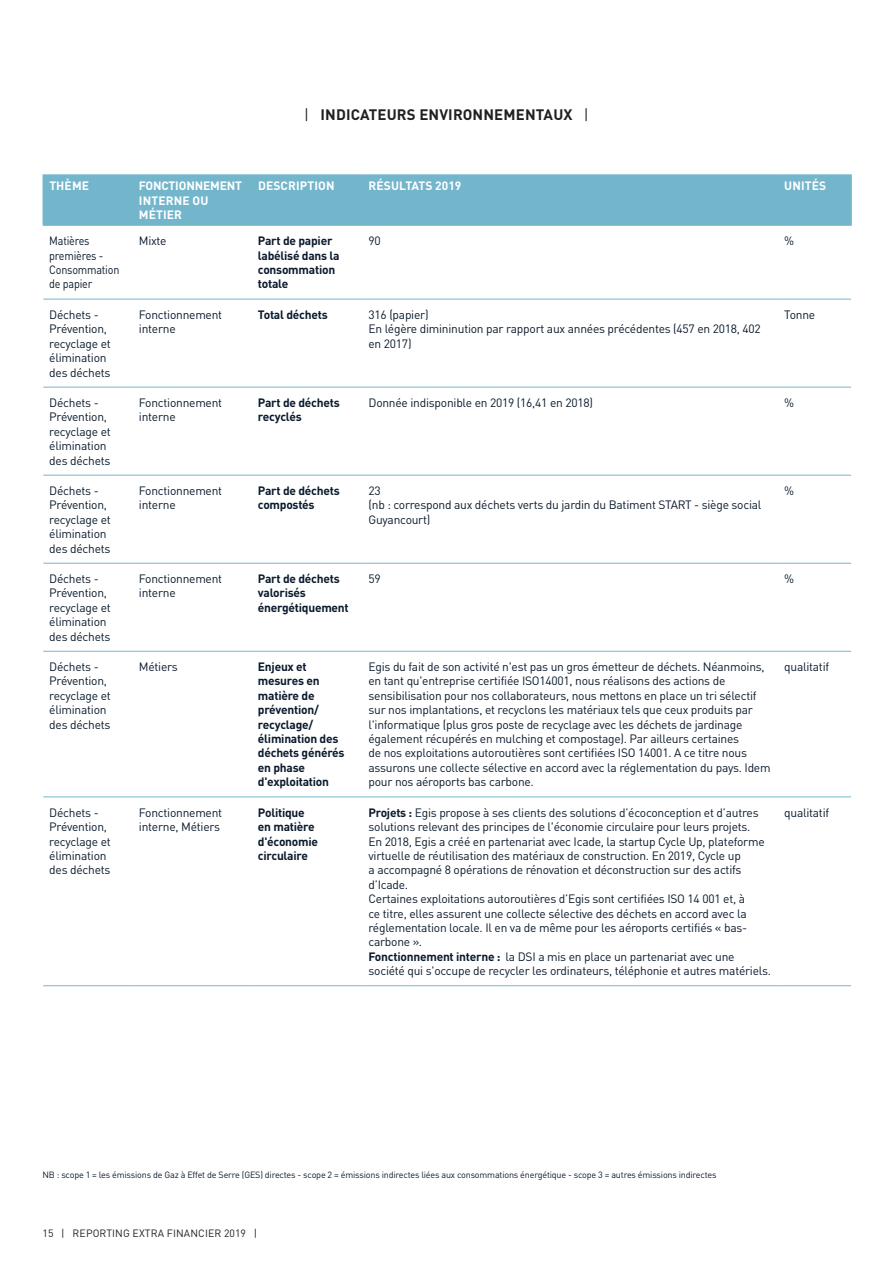
<style>
.page{position:relative;width:893px;height:1263px;background:#fff}
.page>*{position:absolute;margin:0;border:0;box-sizing:border-box;transform-origin:0 0}
.t1{font:700 15px "DIN Pro";letter-spacing:.01em;color:#231f20}
.t2{font:12px/14.4px "DIN Pro";letter-spacing:-.02em;color:#0a1a2c}
.t3{font:700 12px/14.4px "DIN Pro";letter-spacing:-.02em;color:#0a1a2c}
.t4{font:12px/14.4px "DIN Pro";letter-spacing:-.02em;color:#0a1a2c;scale:.9 1}
.t5{font:700 12px "DIN Pro";letter-spacing:.01em;color:#fff}
.t6{font:700 12px/14.4px "DIN Pro";letter-spacing:-.015em;color:#fff}
.t7{font:10.5px "DIN Pro";letter-spacing:.01em;color:#231f20}
.t8{font:9px "DIN Pro";letter-spacing:-.02em;color:#0a1a2c}
.s1{font-weight:400}
.s2{font-weight:700}
</style>
<div class="page">
<div style="left:44px;top:176px;width:806px;height:48px;background:#73b6cc"></div>
<hr style="left:43px;top:176px;width:1px;height:48px;background:#73b6cc">
<hr style="left:43px;top:174px;width:90px;height:2px;background:#73b6cc">
<hr style="left:133px;top:174px;width:119px;height:2px;background:#73b6cc">
<hr style="left:252px;top:174px;width:110px;height:2px;background:#73b6cc">
<hr style="left:362px;top:174px;width:416px;height:2px;background:#73b6cc">
<hr style="left:778px;top:174px;width:74px;height:2px;background:#73b6cc">
<hr style="left:132px;top:176px;width:2px;height:48px;background:#73b6cc">
<hr style="left:251px;top:176px;width:2px;height:48px;background:#73b6cc">
<hr style="left:362px;top:176px;width:1px;height:48px;background:#73b6cc">
<hr style="left:777px;top:176px;width:2px;height:48px;background:#73b6cc">
<hr style="left:850px;top:176px;width:2px;height:48px;background:#73b6cc">
<hr style="left:43px;top:224px;width:90px;height:2px;background:#73b6cc">
<hr style="left:133px;top:224px;width:119px;height:2px;background:#73b6cc">
<hr style="left:252px;top:224px;width:110px;height:2px;background:#73b6cc">
<hr style="left:362px;top:224px;width:416px;height:2px;background:#73b6cc">
<hr style="left:778px;top:224px;width:74px;height:2px;background:#73b6cc">
<hr style="left:43px;top:299px;width:90px;height:1px;background:#73b6cc">
<hr style="left:133px;top:299px;width:119px;height:1px;background:#73b6cc">
<hr style="left:43px;top:387px;width:90px;height:1px;background:#73b6cc">
<hr style="left:133px;top:387px;width:119px;height:1px;background:#73b6cc">
<hr style="left:43px;top:475px;width:90px;height:1px;background:#73b6cc">
<hr style="left:133px;top:475px;width:119px;height:1px;background:#73b6cc">
<hr style="left:43px;top:563px;width:90px;height:1px;background:#73b6cc">
<hr style="left:133px;top:563px;width:119px;height:1px;background:#73b6cc">
<hr style="left:43px;top:651px;width:90px;height:1px;background:#73b6cc">
<hr style="left:133px;top:651px;width:119px;height:1px;background:#73b6cc">
<hr style="left:43px;top:796px;width:90px;height:1px;background:#73b6cc">
<hr style="left:133px;top:796px;width:119px;height:1px;background:#73b6cc">
<hr style="left:43px;top:985px;width:90px;height:1px;background:#73b6cc">
<hr style="left:133px;top:985px;width:119px;height:1px;background:#73b6cc">
<hr style="left:252px;top:299px;width:110px;height:1px;background:#73b6cc">
<hr style="left:252px;top:387px;width:110px;height:1px;background:#73b6cc">
<hr style="left:252px;top:475px;width:110px;height:1px;background:#73b6cc">
<hr style="left:252px;top:563px;width:110px;height:1px;background:#73b6cc">
<hr style="left:252px;top:651px;width:110px;height:1px;background:#73b6cc">
<hr style="left:252px;top:796px;width:110px;height:1px;background:#73b6cc">
<hr style="left:252px;top:985px;width:110px;height:1px;background:#73b6cc">
<hr style="left:362px;top:299px;width:416px;height:1px;background:#73b6cc">
<hr style="left:778px;top:299px;width:73px;height:1px;background:#73b6cc">
<hr style="left:362px;top:387px;width:416px;height:1px;background:#73b6cc">
<hr style="left:778px;top:387px;width:73px;height:1px;background:#73b6cc">
<hr style="left:362px;top:475px;width:416px;height:1px;background:#73b6cc">
<hr style="left:778px;top:475px;width:73px;height:1px;background:#73b6cc">
<hr style="left:362px;top:563px;width:416px;height:1px;background:#73b6cc">
<hr style="left:778px;top:563px;width:73px;height:1px;background:#73b6cc">
<hr style="left:362px;top:651px;width:416px;height:1px;background:#73b6cc">
<hr style="left:778px;top:651px;width:73px;height:1px;background:#73b6cc">
<hr style="left:362px;top:796px;width:416px;height:1px;background:#73b6cc">
<hr style="left:778px;top:796px;width:73px;height:1px;background:#73b6cc">
<hr style="left:362px;top:985px;width:416px;height:1px;background:#73b6cc">
<hr style="left:778px;top:985px;width:73px;height:1px;background:#73b6cc">
<p class="t1" style="left:304px;top:103px;width:286px"><span class="s1">|</span> INDICATEURS ENVIRONNEMENTAUX <span class="s1">|</span></p>
<p class="t5" style="left:49px;top:177px;width:41px">THÈME</p>
<p class="t6" style="left:139px;top:178px;width:105px">FONCTIONNEMENT<br>INTERNE OU<br>MÉTIER</p>
<p class="t5" style="left:258px;top:177px;width:78px">DESCRIPTION</p>
<p class="t5" style="left:369px;top:177px;width:94px">RÉSULTATS 2019</p>
<p class="t5" style="left:784px;top:177px;width:44px">UNITÉS</p>
<p class="t4" style="left:49px;top:233px;width:79px">Matières premières -<br>Consommation de papier</p>
<p class="t2" style="left:139px;top:233px;width:29px">Mixte</p>
<p class="t3" style="left:258px;top:233px;width:83px">Part de papier labélisé dans la consommation totale</p>
<p class="t2" style="left:368px;top:233px;width:14px">90</p>
<p class="t2" style="left:784px;top:233px;width:12px">%</p>
<p class="t2" style="left:49px;top:307px;width:63px">Déchets -<br>Prévention, recyclage et élimination des déchets</p>
<p class="t2" style="left:139px;top:307px;width:85px">Fonctionnement interne</p>
<p class="t3" style="left:258px;top:307px;width:71px">Total déchets</p>
<p class="t2" style="left:368px;top:307px;width:394px">316 (papier)<br>En légère dimininution par rapport aux années précédentes (457 en 2018, 402 en 2017)</p>
<p class="t2" style="left:784px;top:307px;width:33px">Tonne</p>
<p class="t2" style="left:49px;top:395px;width:63px">Déchets -<br>Prévention, recyclage et élimination des déchets</p>
<p class="t2" style="left:139px;top:395px;width:85px">Fonctionnement interne</p>
<p class="t3" style="left:258px;top:395px;width:83px">Part de déchets recyclés</p>
<p class="t2" style="left:368px;top:395px;width:226px">Donnée indisponible en 2019 (16,41 en 2018)</p>
<p class="t2" style="left:784px;top:395px;width:12px">%</p>
<p class="t2" style="left:49px;top:483px;width:63px">Déchets -<br>Prévention, recyclage et élimination des déchets</p>
<p class="t2" style="left:139px;top:483px;width:85px">Fonctionnement interne</p>
<p class="t3" style="left:258px;top:483px;width:83px">Part de déchets compostés</p>
<p class="t2" style="left:368px;top:483px;width:394px">23<br>(nb : correspond aux déchets verts du jardin du Batiment START - siège social<br>Guyancourt)</p>
<p class="t2" style="left:784px;top:483px;width:12px">%</p>
<p class="t2" style="left:49px;top:571px;width:63px">Déchets -<br>Prévention, recyclage et élimination des déchets</p>
<p class="t2" style="left:139px;top:571px;width:85px">Fonctionnement interne</p>
<p class="t3" style="left:258px;top:571px;width:92px">Part de déchets valorisés énergétiquement</p>
<p class="t2" style="left:368px;top:571px;width:14px">59</p>
<p class="t2" style="left:784px;top:571px;width:12px">%</p>
<p class="t2" style="left:49px;top:659px;width:63px">Déchets -<br>Prévention, recyclage et élimination des déchets</p>
<p class="t2" style="left:139px;top:659px;width:40px">Métiers</p>
<p class="t3" style="left:258px;top:659px;width:88px">Enjeux et mesures en matière de prévention/ recyclage/ élimination des déchets générés en phase d'exploitation</p>
<p class="t2" style="left:368px;top:659px;width:404px">Egis du fait de son activité n'est pas un gros émetteur de déchets. Néanmoins, en tant qu'entreprise certifiée ISO14001, nous réalisons des actions de sensibilisation pour nos collaborateurs, nous mettons en place un tri sélectif sur nos implantations, et recyclons les matériaux tels que ceux produits par l'informatique (plus gros poste de recyclage avec les déchets de jardinage également récupérés en mulching et compostage). Par ailleurs certaines<br>de nos exploitations autoroutières sont certifiées ISO 14001. A ce titre nous assurons une collecte sélective en accord avec la réglementation du pays. Idem pour nos aéroports bas carbone.</p>
<p class="t2" style="left:784px;top:659px;width:47px">qualitatif</p>
<p class="t2" style="left:49px;top:804px;width:63px">Déchets -<br>Prévention, recyclage et élimination des déchets</p>
<p class="t2" style="left:139px;top:804px;width:85px">Fonctionnement interne, Métiers</p>
<p class="t3" style="left:258px;top:804px;width:62px">Politique en matière d'économie circulaire</p>
<p class="t2" style="left:368px;top:804px;width:404px"><span class="s2">Projets :</span> Egis propose à ses clients des solutions d’écoconception et d’autres solutions relevant des principes de l'économie circulaire pour leurs projets.<br>En 2018, Egis a créé en partenariat avec Icade, la startup Cycle Up, plateforme virtuelle de réutilisation des matériaux de construction. En 2019, Cycle up<br>a accompagné 8 opérations de rénovation et déconstruction sur des actifs d’Icade.<br>Certaines exploitations autoroutières d’Egis sont certifiées ISO 14 001 et, à<br>ce titre, elles assurent une collecte sélective des déchets en accord avec la réglementation locale. Il en va de même pour les aéroports certifiés « bas&shy;carbone ».<br><span class="s2">Fonctionnement interne :</span> la DSI a mis en place un partenariat avec une société qui s'occupe de recycler les ordinateurs, téléphonie et autres matériels.</p>
<p class="t2" style="left:784px;top:804px;width:47px">qualitatif</p>
<p class="t8" style="left:43px;top:1168px;width:676px">NB : scope 1 = les émissions de Gaz à Effet de Serre (GES) directes - scope 2 = émissions indirectes liées aux consommations énergétique - scope 3 = autres émissions indirectes</p>
<p class="t7" style="left:43px;top:1225px;width:216px">15 | REPORTING EXTRA FINANCIER 2019 |</p>
</div>
